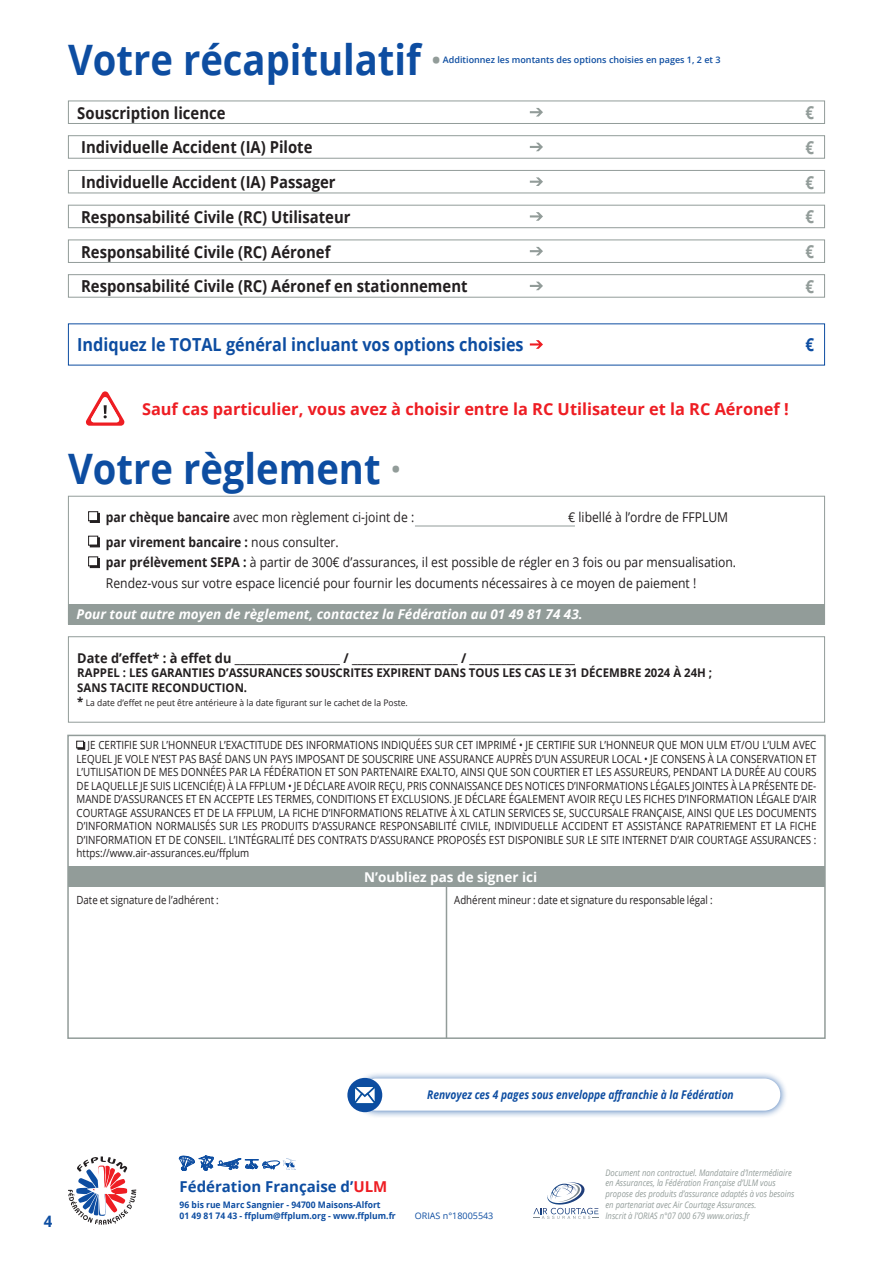
<style>
.page{position:relative;width:893px;height:1263px;background:#fff}
.page>*{position:absolute;margin:0;border:0;box-sizing:border-box;transform-origin:0 0}
.t1{font:700 42px "Open Sans";color:#0d4da1;scale:.91 1}
.t2{font:700 18px "Open Sans";color:#0d4da1;scale:.9 1}
.t3{font:700 18px "Open Sans";color:#929c99;scale:.84 1}
.t4{font:700 18px "Open Sans";color:#0d4da1;scale:.84 1}
.t5{font:700 16.5px "Open Sans";color:#231f20;scale:.9 1}
.t6{font:700 16.5px "Open Sans";color:#ee1d23}
.t7{font:700 15.75px "Open Sans";color:#0d4da1;scale:.95 1}
.t8{font:700 15px "Open Sans";color:#0d4da1}
.t9{font:13.5px/20.7px "Open Sans";color:#231f20;scale:.9 1}
.t10{font:700 13.5px "Open Sans";color:#231f20;scale:.95 1}
.t11{font:italic 700 13.5px "Open Sans";color:#fff}
.t12{font:700 13.5px "Open Sans";color:#fff}
.t13{font:700 12px/14.4px "Open Sans";color:#231f20;scale:.95 1}
.t14{font:italic 700 12px "Open Sans";color:#0d4da1;scale:.85 1}
.t15{font:11.25px/13.5px "Open Sans";color:#231f20;text-align:justify;scale:.87 1}
.t16{font:11.25px "Open Sans";color:#231f20;scale:.86 1}
.t17{font:italic 9px/10.8px "Open Sans";color:#929c99;scale:.85 1}
.t18{font:700 9px/10.8px "Open Sans";color:#0d4da1;scale:.95 1}
.t19{font:9px "Open Sans";color:#231f20;scale:.95 1}
.t20{font:600 9px "Open Sans";color:#0d4da1}
.t21{font:9px "Open Sans";color:#0d4da1}
.s1{color:#929c99}
.s2{font-weight:700}
.s3{font-weight:700;font-size:12px}
.s4{color:#ee1d23}
</style>
<div class="page">
<svg style="left:86px;top:391px;width:39px;height:35px"></svg>
<svg style="left:530px;top:340px;width:13px;height:9px"></svg>
<div style="left:68px;top:101px;width:757px;height:23px;border:1px solid #929c99"></div>
<svg style="left:530px;top:108px;width:13px;height:8px"></svg>
<div style="left:68px;top:135px;width:757px;height:24px;border:1px solid #929c99"></div>
<svg style="left:530px;top:143px;width:13px;height:8px"></svg>
<div style="left:68px;top:170px;width:757px;height:23px;border:1px solid #929c99"></div>
<svg style="left:530px;top:177px;width:13px;height:9px"></svg>
<div style="left:68px;top:205px;width:757px;height:23px;border:1px solid #929c99"></div>
<svg style="left:530px;top:212px;width:13px;height:9px"></svg>
<div style="left:68px;top:274px;width:757px;height:24px;border:1px solid #929c99"></div>
<svg style="left:530px;top:282px;width:13px;height:8px"></svg>
<div style="left:68px;top:240px;width:757px;height:23px;border:1px solid #929c99"></div>
<svg style="left:530px;top:247px;width:13px;height:8px"></svg>
<div style="left:353px;top:1071px;width:434px;height:47px;background:#0d4da1;opacity:.75"></div>
<div style="left:360px;top:1078px;width:420px;height:32px;background:#fff;border-radius:16px"></div>
<div style="left:347px;top:1078px;width:35px;height:34px;background:#0d4da1;border-radius:50%"></div>
<svg style="left:355px;top:1087px;width:20px;height:17px"></svg>
<svg style="left:90px;top:537px;width:10px;height:10px"></svg>
<div style="left:88px;top:536px;width:10px;height:9px;border:1px solid #231f20"></div>
<svg style="left:90px;top:558px;width:10px;height:10px"></svg>
<div style="left:88px;top:557px;width:10px;height:9px;border:1px solid #231f20"></div>
<svg style="left:90px;top:513px;width:10px;height:10px"></svg>
<div style="left:88px;top:511px;width:10px;height:10px;border:1px solid #231f20"></div>
<hr style="left:415px;top:526px;width:160px;height:1px;background:#929c99">
<div style="left:68px;top:604px;width:757px;height:20px;background:#929c99"></div>
<div style="left:68px;top:496px;width:757px;height:128px;border:1px solid #929c99"></div>
<div style="left:68px;top:636px;width:757px;height:86px;border:1px solid #929c99"></div>
<div style="left:68px;top:866px;width:757px;height:21px;background:#929c99"></div>
<div style="left:67px;top:735px;width:759px;height:304px;border:2px solid #929c99"></div>
<svg style="left:78px;top:742px;width:7px;height:7px"></svg>
<div style="left:77px;top:741px;width:7px;height:7px;border:1px solid #231f20"></div>
<hr style="left:446px;top:887px;width:1px;height:151px;background:#929c99">
<svg style="left:68px;top:1156px;width:68px;height:69px"></svg>
<svg style="left:178px;top:1155px;width:118px;height:16px"></svg>
<svg style="left:533px;top:1182px;width:65px;height:37px"></svg>
<h1 class="t1" style="left:68px;top:30px;width:412px">Votre récapitulatif <span class="s1">·</span></h1>
<p class="t20" style="left:443px;top:54px;width:279px">Additionnez les montants des options choisies en pages 1, 2 et 3</p>
<h3 class="t5" style="left:77px;top:101px;width:166px">Souscription licence</h3>
<h2 class="t3" style="left:805px;top:100px;width:12px">€</h2>
<h3 class="t5" style="left:81px;top:136px;width:259px">Individuelle Accident (IA) Pilote</h3>
<h2 class="t3" style="left:805px;top:135px;width:12px">€</h2>
<h3 class="t5" style="left:81px;top:170px;width:284px">Individuelle Accident (IA) Passager</h3>
<h2 class="t3" style="left:805px;top:169px;width:12px">€</h2>
<h3 class="t5" style="left:81px;top:205px;width:301px">Responsabilité Civile (RC) Utilisateur</h3>
<h2 class="t3" style="left:805px;top:204px;width:12px">€</h2>
<h3 class="t5" style="left:81px;top:240px;width:278px">Responsabilité Civile (RC) Aéronef</h3>
<h2 class="t3" style="left:805px;top:239px;width:12px">€</h2>
<h3 class="t5" style="left:81px;top:275px;width:431px">Responsabilité Civile (RC) Aéronef en stationnement</h3>
<h2 class="t3" style="left:805px;top:274px;width:12px">€</h2>
<h2 class="t2" style="left:77px;top:332px;width:497px">Indiquez le TOTAL général incluant vos options choisies</h2>
<h2 class="t4" style="left:805px;top:332px;width:12px">€</h2>
<h3 class="t6" style="left:142px;top:397px;width:648px">Sauf cas particulier, vous avez à choisir entre la RC Utilisateur et la RC Aéronef !</h3>
<h1 class="t1" style="left:68px;top:439px;width:368px">Votre règlement <span class="s1">·</span></h1>
<p class="t9" style="left:106px;top:507px;width:344px"><span class="s2">par chèque bancaire</span> avec mon règlement ci-joint de :</p>
<p class="t9" style="left:568px;top:507px;width:179px">€ libellé à l’ordre de FFPLUM</p>
<p class="t9" style="left:106px;top:531px;width:702px"><span class="s2">par virement bancaire :</span> nous consulter.<br><span class="s2">par prélèvement SEPA :</span> à partir de 300€ d’assurances, il est possible de régler en 3 fois ou par mensualisation.<br>Rendez-vous sur votre espace licencié pour fournir les documents nécessaires à ce moyen de paiement !</p>
<p class="t11" style="left:77px;top:605px;width:508px">Pour tout autre moyen de règlement, contactez la Fédération au 01 49 81 74 43.</p>
<p class="t10" style="left:77px;top:649px;width:525px">Date d’effet* : à effet du ____________________ / ____________________ / ____________________</p>
<p class="t13" style="left:77px;top:665px;width:670px">RAPPEL : LES GARANTIES D’ASSURANCES SOUSCRITES EXPIRENT DANS TOUS LES CAS LE 31 DÉCEMBRE 2024 À 24H ;<br>SANS TACITE RECONDUCTION.</p>
<p class="t19" style="left:77px;top:697px;width:349px"><span class="s3">*</span> La date d’effet ne peut être antérieure à la date figurant sur le cachet de la Poste.</p>
<p class="t15" style="left:77px;top:738px;width:852px;text-indent:11px">JE CERTIFIE SUR L’HONNEUR L’EXACTITUDE DES INFORMATIONS INDIQUÉES SUR CET IMPRIMÉ • JE CERTIFIE SUR L’HONNEUR QUE MON ULM ET/OU L’ULM AVEC LEQUEL JE VOLE N’EST PAS BASÉ DANS UN PAYS IMPOSANT DE SOUSCRIRE UNE ASSURANCE AUPRÈS D’UN ASSUREUR LOCAL • JE CONSENS À LA CONSERVATION ET L’UTILISATION DE MES DONNÉES PAR LA FÉDÉRATION ET SON PARTENAIRE EXALTO, AINSI QUE SON COURTIER ET LES ASSUREURS, PENDANT LA DURÉE AU COURS DE LAQUELLE JE SUIS LICENCIÉ(E) À LA FFPLUM • JE DÉCLARE AVOIR REÇU, PRIS CONNAISSANCE DES NOTICES D’INFORMATIONS LÉGALES JOINTES À LA PRÉSENTE DE-MANDE D’ASSURANCES ET EN ACCEPTE LES TERMES, CONDITIONS ET EXCLUSIONS. JE DÉCLARE ÉGALEMENT AVOIR REÇU LES FICHES D’INFORMATION LÉGALE D’AIR COURTAGE ASSURANCES ET DE LA FFPLUM, LA FICHE D’INFORMATIONS RELATIVE À XL CATLIN SERVICES SE, SUCCURSALE FRANÇAISE, AINSI QUE LES DOCUMENTS D’INFORMATION NORMALISÉS SUR LES PRODUITS D’ASSURANCE RESPONSABILITÉ CIVILE, INDIVIDUELLE ACCIDENT ET ASSISTANCE RAPATRIEMENT ET LA FICHE D’INFORMATION ET DE CONSEIL. L’INTÉGRALITÉ DES CONTRATS D’ASSURANCE PROPOSÉS EST DISPONIBLE SUR LE SITE INTERNET D’AIR COURTAGE ASSURANCES : https://www.air-assurances.eu/ffplum</p>
<p class="t16" style="left:77px;top:892px;width:167px">Date et signature de l’adhérent :</p>
<p class="t16" style="left:454px;top:892px;width:302px">Adhérent mineur : date et signature du responsable légal :</p>
<p class="t12" style="left:364px;top:867px;width:175px">N’oubliez pas de signer ici</p>
<h3 class="t7" style="left:44px;top:1210px;width:10px">4</h3>
<p class="t14" style="left:427px;top:1086px;width:362px">Renvoyez ces 4 pages sous enveloppe affranchie à la Fédération</p>
<h3 class="t8" style="left:180px;top:1176px;width:209px">Fédération Française d’<span class="s4">ULM</span></h3>
<p class="t18" style="left:180px;top:1199px;width:229px">96 bis rue Marc Sangnier - 94700 Maisons-Alfort<br>01 49 81 74 43 - ffplum@ffplum.org - www.ffplum.fr</p>
<p class="t21" style="left:415px;top:1209px;width:80px">ORIAS n°18005543</p>
<p class="t17" style="left:605px;top:1167px;width:224px">Document non contractuel. Mandataire d’Intermédiaire en Assurances, la Fédération Française d’ULM vous propose des produits d’assurance adaptés à vos besoins en partenariat avec Air Courtage Assurances.<br>Inscrit à l’ORIAS n°07 000 679 www.orias.fr</p>
</div>
